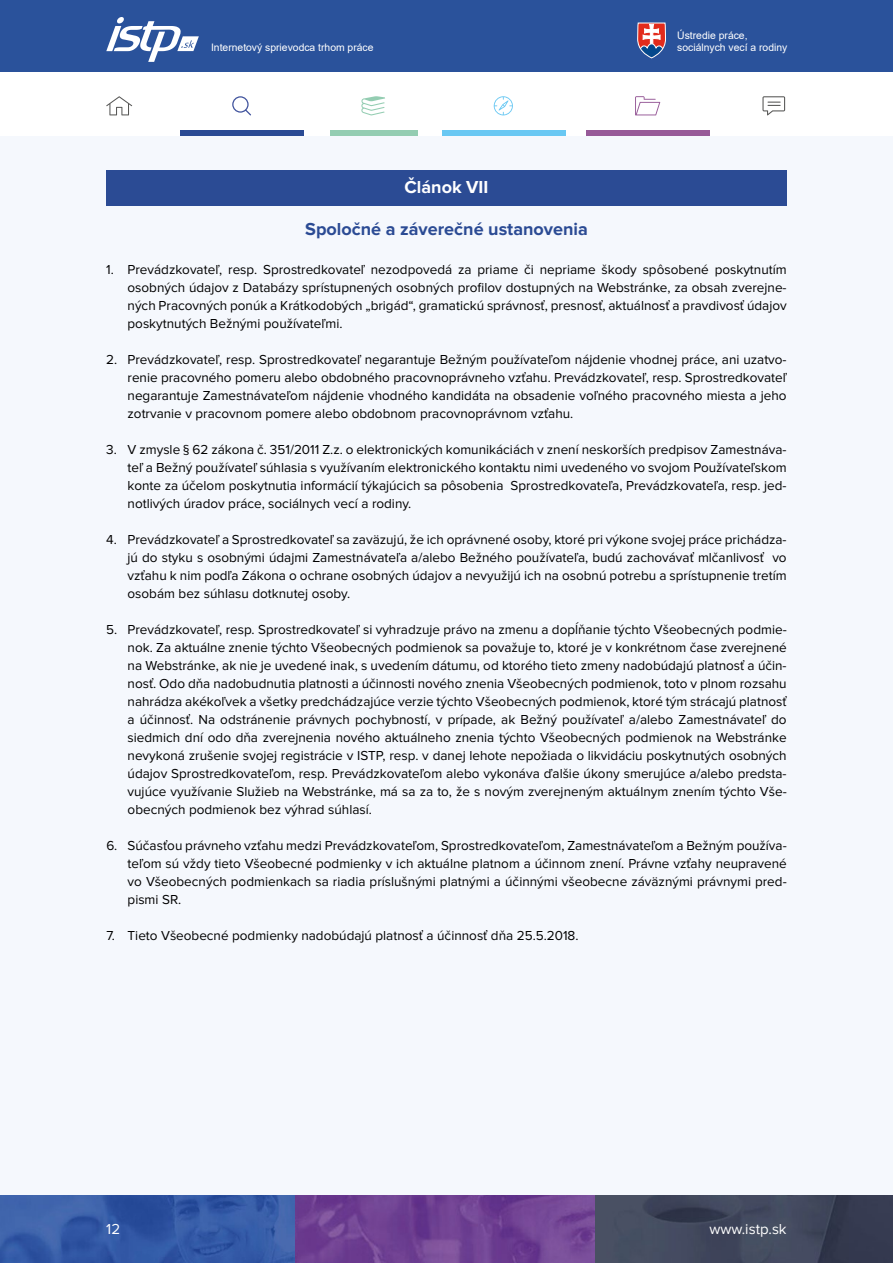
<style>
.page{position:relative;width:893px;height:1263px;background:#fff}
.page>*{position:absolute;margin:0;border:0;box-sizing:border-box;transform-origin:0 0}
.t1{font:700 18px "Proxima Nova";color:#2b4b94}
.t2{font:700 18px "Proxima Nova";color:#fff}
.t3{font:15px "Proxima Nova";color:#fff}
.t4{font:13.5px/18px "Proxima Nova";color:#000;text-align:justify}
.t5{font:10.35px "Arial";color:#fff}
</style>
<div class="page">
<div style="left:180px;top:130px;width:123px;height:6px;background:#2b4b94"></div>
<div style="left:587px;top:130px;width:123px;height:6px;background:#975a98"></div>
<div style="left:442px;top:130px;width:123px;height:6px;background:#69c8f3"></div>
<div style="left:330px;top:130px;width:87px;height:6px;background:#94cdb2"></div>
<svg style="left:106px;top:96px;width:26px;height:19px"></svg>
<svg style="left:232px;top:96px;width:19px;height:19px"></svg>
<svg style="left:361px;top:96px;width:24px;height:19px"></svg>
<svg style="left:494px;top:96px;width:19px;height:19px"></svg>
<svg style="left:635px;top:96px;width:25px;height:19px"></svg>
<svg style="left:762px;top:96px;width:23px;height:19px"></svg>
<div style="left:0;top:0;width:893px;height:72px;background:#2a529b"></div>
<svg style="left:106px;top:17px;width:93px;height:45px"></svg>
<svg style="left:637px;top:23px;width:29px;height:35px"></svg>
<img style="left:0;top:1195px;width:295px;height:68px">
<svg style="left:295px;top:1195px;width:301px;height:68px;background:#6f4292"></svg>
<img style="left:596px;top:1195px;width:297px;height:68px">
<div style="left:0;top:136px;width:893px;height:1058px;background:#f5f8fd"></div>
<div style="left:106px;top:170px;width:681px;height:35px;background:#2b4b94"></div>
<p class="t5" style="left:677px;top:28px;width:72px">Ústredie práce,</p>
<p class="t5" style="left:211px;top:40px;width:164px">Internetový sprievodca trhom práce</p>
<p class="t5" style="left:677px;top:40px;width:112px">sociálnych vecí a rodiny</p>
<h1 class="t2" style="left:405px;top:177px;width:85px">Článok VII</h1>
<h1 class="t1" style="left:305px;top:219px;width:284px">Spoločné a záverečné ustanovenia</h1>
<p class="t4" style="left:128px;top:261px;width:661px;text-indent:-21px">1. Prevádzkovateľ, resp. Sprostredkovateľ nezodpovedá za priame či nepriame škody spôsobené poskytnutím osobných údajov z Databázy sprístupnených osobných profilov dostupných na Webstránke, za obsah zverejne&shy;ných Pracovných ponúk a Krátkodobých „brigád“, gramatickú správnosť, presnosť, aktuálnosť a pravdivosť údajov poskytnutých Bežnými používateľmi.</p>
<p class="t4" style="left:128px;top:351px;width:661px;text-indent:-21px">2. Prevádzkovateľ, resp. Sprostredkovateľ negarantuje Bežným používateľom nájdenie vhodnej práce, ani uzatvo&shy;renie pracovného pomeru alebo obdobného pracovnoprávneho vzťahu. Prevádzkovateľ, resp. Sprostredkovateľ negarantuje Zamestnávateľom nájdenie vhodného kandidáta na obsadenie voľného pracovného miesta a jeho zotrvanie v pracovnom pomere alebo obdobnom pracovnoprávnom vzťahu.</p>
<p class="t4" style="left:128px;top:441px;width:661px;text-indent:-21px">3. V zmysle § 62 zákona č. 351/2011 Z.z. o elektronických komunikáciách v znení neskorších predpisov Zamestnáva&shy;teľ a Bežný používateľ súhlasia s využívaním elektronického kontaktu nimi uvedeného vo svojom Používateľskom konte za účelom poskytnutia informácií týkajúcich sa pôsobenia Sprostredkovateľa, Prevádzkovateľa, resp. jed&shy;notlivých úradov práce, sociálnych vecí a rodiny.</p>
<p class="t4" style="left:128px;top:531px;width:661px;text-indent:-21px">4. Prevádzkovateľ a Sprostredkovateľ sa zaväzujú, že ich oprávnené osoby, ktoré pri výkone svojej práce prichádza&shy;jú do styku s osobnými údajmi Zamestnávateľa a/alebo Bežného používateľa, budú zachovávať mlčanlivosť vo vzťahu k nim podľa Zákona o ochrane osobných údajov a nevyužijú ich na osobnú potrebu a sprístupnenie tretím osobám bez súhlasu dotknutej osoby.</p>
<p class="t4" style="left:128px;top:621px;width:661px;text-indent:-21px">5. Prevádzkovateľ, resp. Sprostredkovateľ si vyhradzuje právo na zmenu a dopĺňanie týchto Všeobecných podmie&shy;nok. Za aktuálne znenie týchto Všeobecných podmienok sa považuje to, ktoré je v konkrétnom čase zverejnené na Webstránke, ak nie je uvedené inak, s uvedením dátumu, od ktorého tieto zmeny nadobúdajú platnosť a účin&shy;nosť. Odo dňa nadobudnutia platnosti a účinnosti nového znenia Všeobecných podmienok, toto v plnom rozsahu nahrádza akékoľvek a všetky predchádzajúce verzie týchto Všeobecných podmienok, ktoré tým strácajú platnosť a účinnosť. Na odstránenie právnych pochybností, v prípade, ak Bežný používateľ a/alebo Zamestnávateľ do siedmich dní odo dňa zverejnenia nového aktuálneho znenia týchto Všeobecných podmienok na Webstránke nevykoná zrušenie svojej registrácie v ISTP, resp. v danej lehote nepožiada o likvidáciu poskytnutých osobných údajov Sprostredkovateľom, resp. Prevádzkovateľom alebo vykonáva ďalšie úkony smerujúce a/alebo predsta&shy;vujúce využívanie Služieb na Webstránke, má sa za to, že s novým zverejneným aktuálnym znením týchto Vše&shy;obecných podmienok bez výhrad súhlasí.</p>
<p class="t4" style="left:128px;top:837px;width:661px;text-indent:-21px">6. Súčasťou právneho vzťahu medzi Prevádzkovateľom, Sprostredkovateľom, Zamestnávateľom a Bežným používa&shy;teľom sú vždy tieto Všeobecné podmienky v ich aktuálne platnom a účinnom znení. Právne vzťahy neupravené vo Všeobecných podmienkach sa riadia príslušnými platnými a účinnými všeobecne záväznými právnymi pred&shy;pismi SR.</p>
<p class="t4" style="left:106px;top:927px;width:474px">7. Tieto Všeobecné podmienky nadobúdajú platnosť a účinnosť dňa 25.5.2018.</p>
<p class="t3" style="left:106px;top:1220px;width:15px">12</p>
<p class="t3" style="left:709px;top:1220px;width:79px">www.istp.sk</p>
</div>
